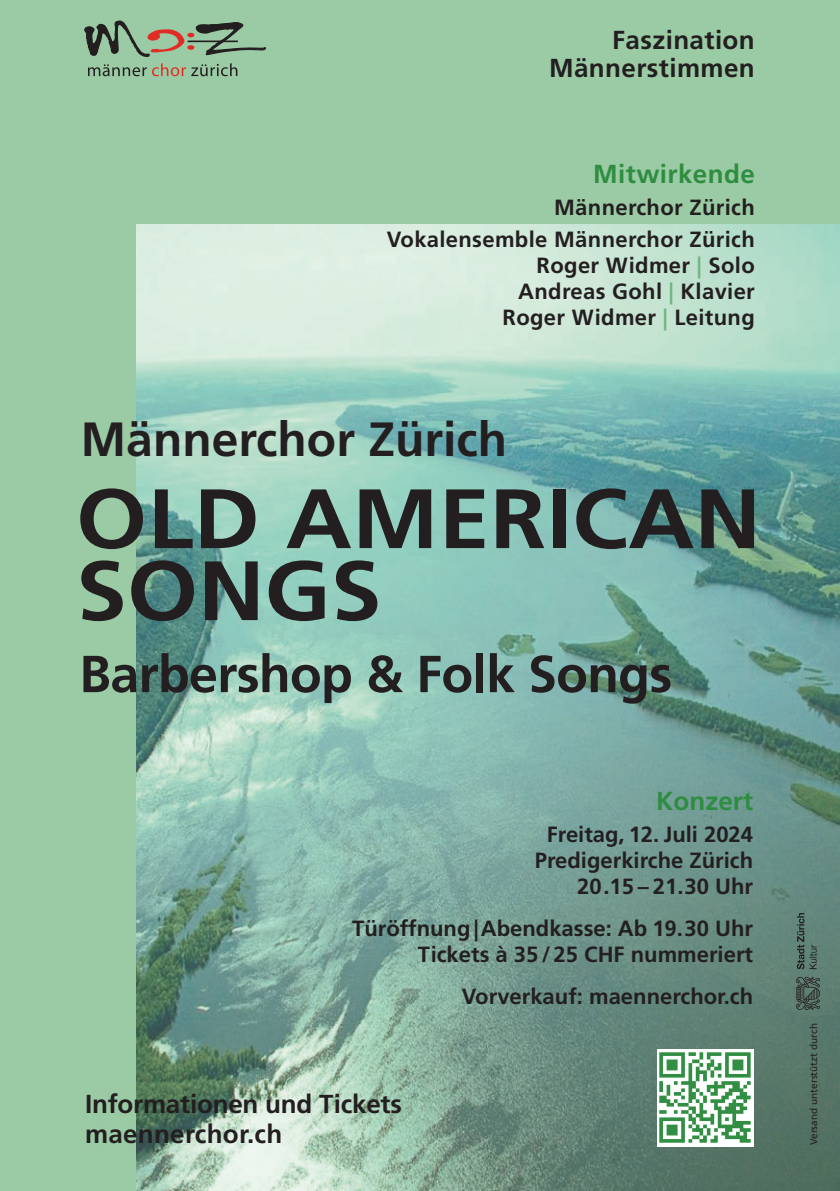
<style>
.page{position:relative;width:840px;height:1191px;background:#fff}
.page>*{position:absolute;margin:0;border:0;box-sizing:border-box;transform-origin:0 0}
.t1{font:700 84px "Frutiger";color:#231f20;scale:1.09 1}
.t2{font:700 52px "Frutiger";letter-spacing:-.015em;color:#231f20}
.t3{font:700 48px "Frutiger";color:#231f20}
.t4{font:700 26px "Frutiger";letter-spacing:.01em;color:#231f20}
.t5{font:700 26px "Frutiger";letter-spacing:-.01em;color:#231f20}
.t6{font:700 26px "Frutiger";letter-spacing:.015em;color:#2f8d41}
.t7{font:700 22px "Frutiger";color:#231f20}
.t8{font:10px "Frutiger";color:#231f20}
.s1{color:#71b57f}
</style>
<div class="page">
<div style="left:0;top:0;width:839px;height:1191px;background:#9bcba5"></div>
<img style="left:136px;top:225px;width:703px;height:966px">
<svg style="left:84px;top:20px;width:182px;height:56px"></svg>
<img style="left:136px;top:1077px;width:366px;height:112px">
<img style="left:796px;top:913px;width:31px;height:96px">
<div style="left:656px;top:1049px;width:96px;height:98px;background:#fff"></div>
<img style="left:659px;top:1052px;width:91px;height:90px">
<p class="t4" style="left:611px;top:29px;width:144px">Faszination</p>
<p class="t4" style="left:549px;top:57px;width:207px">Männerstimmen</p>
<p class="t6" style="left:593px;top:163px;width:163px">Mitwirkende</p>
<p class="t7" style="left:554px;top:198px;width:202px">Männerchor Zürich</p>
<p class="t7" style="left:386px;top:230px;width:369px">Vokalensemble Männerchor Zürich</p>
<p class="t7" style="left:536px;top:256px;width:219px">Roger Widmer <span class="s1">|</span> Solo</p>
<p class="t7" style="left:518px;top:282px;width:238px">Andreas Gohl <span class="s1">|</span> Klavier</p>
<p class="t7" style="left:502px;top:308px;width:253px">Roger Widmer <span class="s1">|</span> Leitung</p>
<p class="t3" style="left:81px;top:420px;width:427px">Männerchor Zürich</p>
<p class="t1" style="left:76px;top:485px;width:629px">OLD AMERICAN</p>
<p class="t1" style="left:76px;top:557px;width:282px">SONGS</p>
<p class="t2" style="left:79px;top:653px;width:594px">Barbershop &amp; Folk Songs</p>
<p class="t6" style="left:656px;top:790px;width:98px">Konzert</p>
<p class="t7" style="left:546px;top:825px;width:208px">Freitag, 12. Juli 2024</p>
<p class="t7" style="left:534px;top:851px;width:220px">Predigerkirche Zürich</p>
<p class="t7" style="left:577px;top:877px;width:177px">20.15 – 21.30 Uhr</p>
<p class="t7" style="left:352px;top:919px;width:402px">Türöffnung|Abendkasse: Ab 19.30 Uhr</p>
<p class="t7" style="left:418px;top:945px;width:336px">Tickets à 35/ 25 CHF nummeriert</p>
<p class="t7" style="left:461px;top:987px;width:293px">Vorverkauf: maennerchor.ch</p>
<p class="t5" style="left:85px;top:1093px;width:318px">Informationen und Tickets</p>
<p class="t4" style="left:85px;top:1123px;width:198px">maennerchor.ch</p>
<p class="t8" style="left:809px;top:1145px;width:123px;rotate:-90deg">Versand unterstützt durch</p>
</div>
